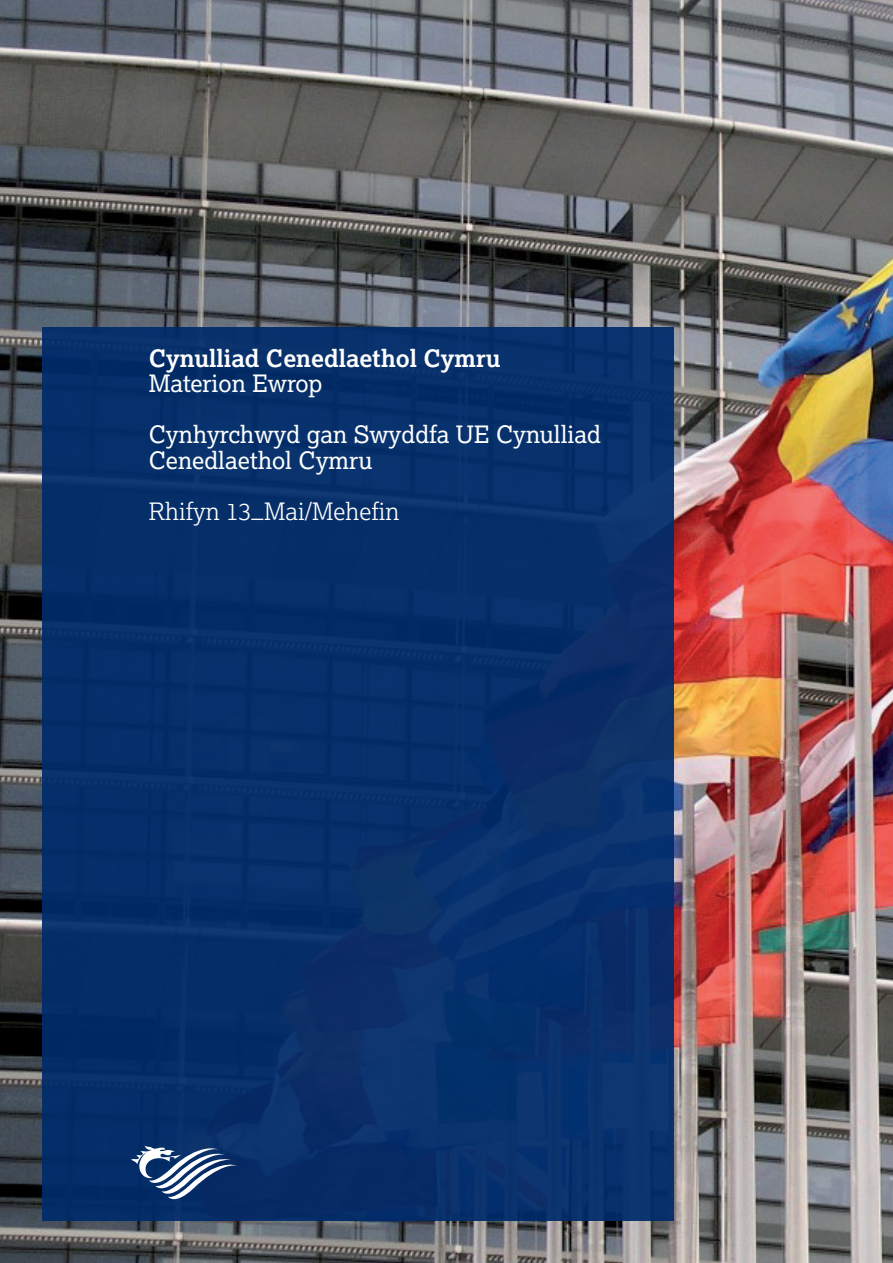
<style>
.page{position:relative;width:893px;height:1263px;background:#fff}
.page>*{position:absolute;margin:0;border:0;box-sizing:border-box;transform-origin:0 0}
.t1{font:24px/51px "Cynulliad Serif";color:#fff}
.t2{font:700 24px "Cynulliad Serif";color:#fff}
.t3{font:24px "Cynulliad Serif Lt";color:#fff}
</style>
<div class="page">
<img style="left:0;top:0;width:893px;height:1263px">
<div style="left:43px;top:327px;width:631px;height:893px;background:#072f6a"></div>
<svg style="left:131px;top:1145px;width:106px;height:55px"></svg>
<p class="t2" style="left:149px;top:343px;width:353px">Cynulliad Cenedlaethol Cymru</p>
<p class="t1" style="left:149px;top:358px;width:454px">Materion Ewrop<br>Cynhyrchwyd gan Swyddfa UE Cynulliad</p>
<p class="t1" style="left:149px;top:434px;width:225px">Cenedlaethol Cymru</p>
<p class="t3" style="left:149px;top:496px;width:252px">Rhifyn 13–Mai/Mehefin</p>
</div>
